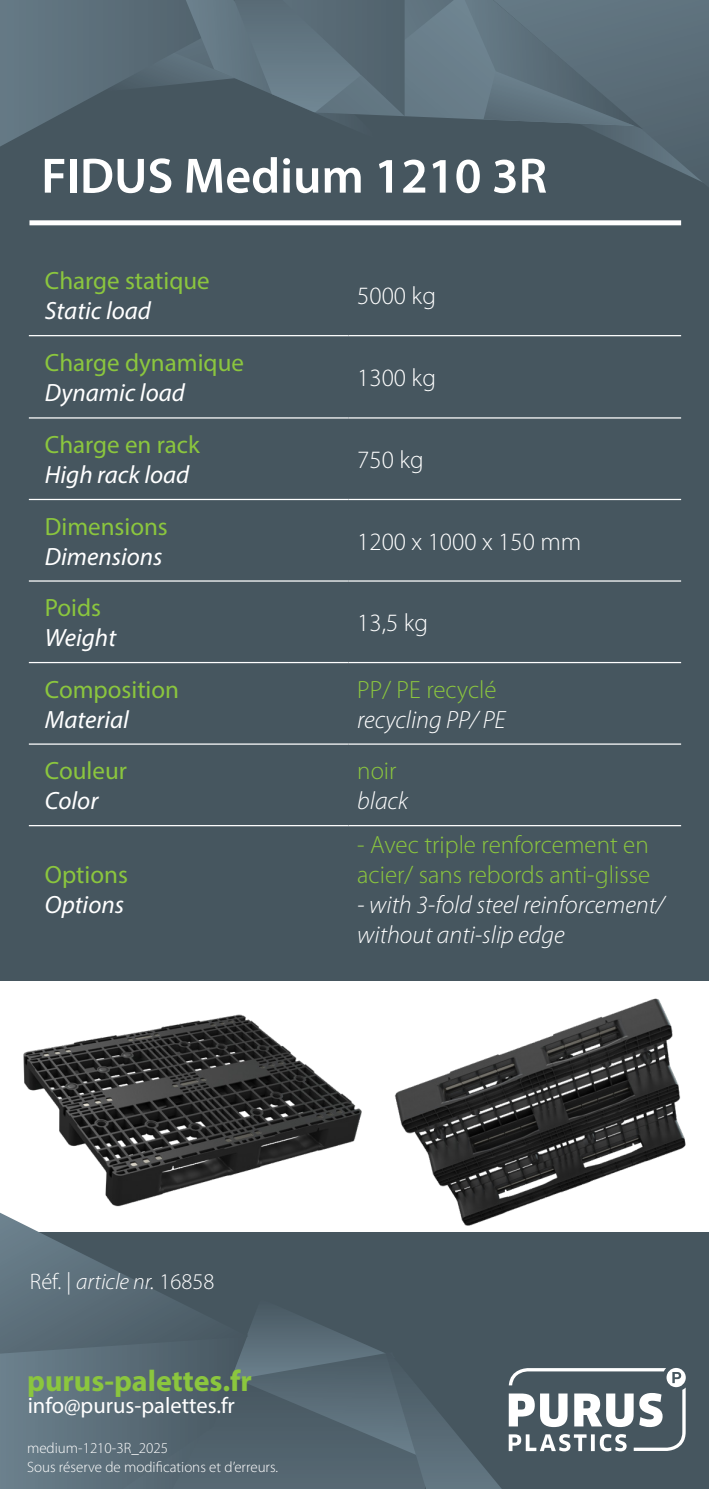
<style>
.page{position:relative;width:709px;height:1489px;background:#fff}
.page>*{position:absolute;margin:0;border:0;box-sizing:border-box;transform-origin:0 0}
.t1{font:600 50px "Myriad Pro";color:#fff}
.t2{font:700 30px "Myriad Pro";color:#8bc63e}
.t3{font:25px "Myriad Pro";color:#8bc63e}
.t4{font:italic 25px "Myriad Pro";color:#fff}
.t5{font:300 25px/30px "Myriad Pro";color:#8bc63e}
.t6{font:italic 300 25px/30px "Myriad Pro";color:#fff}
.t7{font:300 25px "Myriad Pro";color:#fff}
.t8{font:22.5px "Myriad Pro";color:#fff}
.t9{font:300 22.5px "Myriad Pro";color:#fff}
.t10{font:300 15px "Myriad Pro";color:#fff}
.s1{font-style:italic}
</style>
<div class="page">
<div style="left:0;top:0;width:709px;height:1488px;background:#46565f"></div>
<svg style="left:508px;top:1368px;width:177px;height:83px"></svg>
<div style="left:29px;top:220px;width:652px;height:5px;background:#fff"></div>
<hr style="left:29px;top:335px;width:319px;height:1px;background:#fff">
<hr style="left:348px;top:335px;width:333px;height:1px;background:#fff">
<hr style="left:29px;top:417px;width:319px;height:1px;background:#fff">
<hr style="left:348px;top:417px;width:333px;height:1px;background:#fff">
<hr style="left:29px;top:499px;width:319px;height:1px;background:#fff">
<hr style="left:348px;top:499px;width:333px;height:1px;background:#fff">
<hr style="left:29px;top:580px;width:319px;height:1px;background:#fff">
<hr style="left:348px;top:580px;width:333px;height:1px;background:#fff">
<hr style="left:29px;top:662px;width:319px;height:1px;background:#fff">
<hr style="left:348px;top:662px;width:333px;height:1px;background:#fff">
<hr style="left:29px;top:743px;width:319px;height:1px;background:#fff">
<hr style="left:348px;top:743px;width:333px;height:1px;background:#fff">
<hr style="left:29px;top:825px;width:319px;height:1px;background:#fff">
<hr style="left:348px;top:825px;width:333px;height:1px;background:#fff">
<svg style="left:0;top:0;width:709px;height:183px"></svg>
<img style="left:0;top:981px;width:384px;height:231px">
<img style="left:384px;top:981px;width:325px;height:250px">
<svg style="left:0;top:1212px;width:502px;height:276px"></svg>
<p class="t1" style="left:41px;top:144px;width:507px">FIDUS Medium 1210 3R</p>
<p class="t3" style="left:45px;top:265px;width:166px">Charge statique</p>
<p class="t4" style="left:45px;top:295px;width:108px">Static load</p>
<p class="t3" style="left:45px;top:347px;width:201px">Charge dynamique</p>
<p class="t4" style="left:45px;top:377px;width:142px">Dynamic load</p>
<p class="t3" style="left:45px;top:429px;width:156px">Charge en rack</p>
<p class="t4" style="left:45px;top:459px;width:146px">High rack load</p>
<p class="t3" style="left:45px;top:511px;width:124px">Dimensions</p>
<p class="t4" style="left:45px;top:541px;width:119px">Dimensions</p>
<p class="t3" style="left:45px;top:592px;width:58px">Poids</p>
<p class="t4" style="left:45px;top:622px;width:73px">Weight</p>
<p class="t3" style="left:45px;top:674px;width:136px">Composition</p>
<p class="t4" style="left:45px;top:704px;width:86px">Material</p>
<p class="t3" style="left:45px;top:755px;width:84px">Couleur</p>
<p class="t4" style="left:45px;top:785px;width:55px">Color</p>
<p class="t3" style="left:45px;top:859px;width:85px">Options</p>
<p class="t4" style="left:45px;top:889px;width:81px">Options</p>
<p class="t7" style="left:357px;top:282px;width:80px">5000 kg</p>
<p class="t7" style="left:357px;top:364px;width:80px">1300 kg</p>
<p class="t7" style="left:357px;top:446px;width:68px">750 kg</p>
<p class="t7" style="left:357px;top:527px;width:225px">1200 x 1000 x 150 mm</p>
<p class="t7" style="left:357px;top:609px;width:72px">13,5 kg</p>
<p class="t5" style="left:357px;top:674px;width:141px">PP/ PE recyclé</p>
<p class="t6" style="left:357px;top:705px;width:150px">recycling PP/ PE</p>
<p class="t5" style="left:357px;top:756px;width:41px">noir</p>
<p class="t6" style="left:357px;top:786px;width:52px">black</p>
<p class="t5" style="left:357px;top:830px;width:294px">- Avec triple renforcement en acier/ sans rebords anti-glisse</p>
<p class="t6" style="left:357px;top:890px;width:308px">- with 3-fold steel reinforcement/ without anti-slip edge</p>
<p class="t9" style="left:30px;top:1268px;width:186px">Réf. | <span class="s1">article nr.</span> 16858</p>
<p class="t2" style="left:27px;top:1360px;width:226px">purus-palettes.fr</p>
<p class="t8" style="left:28px;top:1391px;width:209px">info@purus-palettes.fr</p>
<p class="t10" style="left:27px;top:1439px;width:143px">medium-1210-3R_2025</p>
<p class="t10" style="left:27px;top:1458px;width:252px">Sous réserve de modifications et d’erreurs.</p>
</div>
